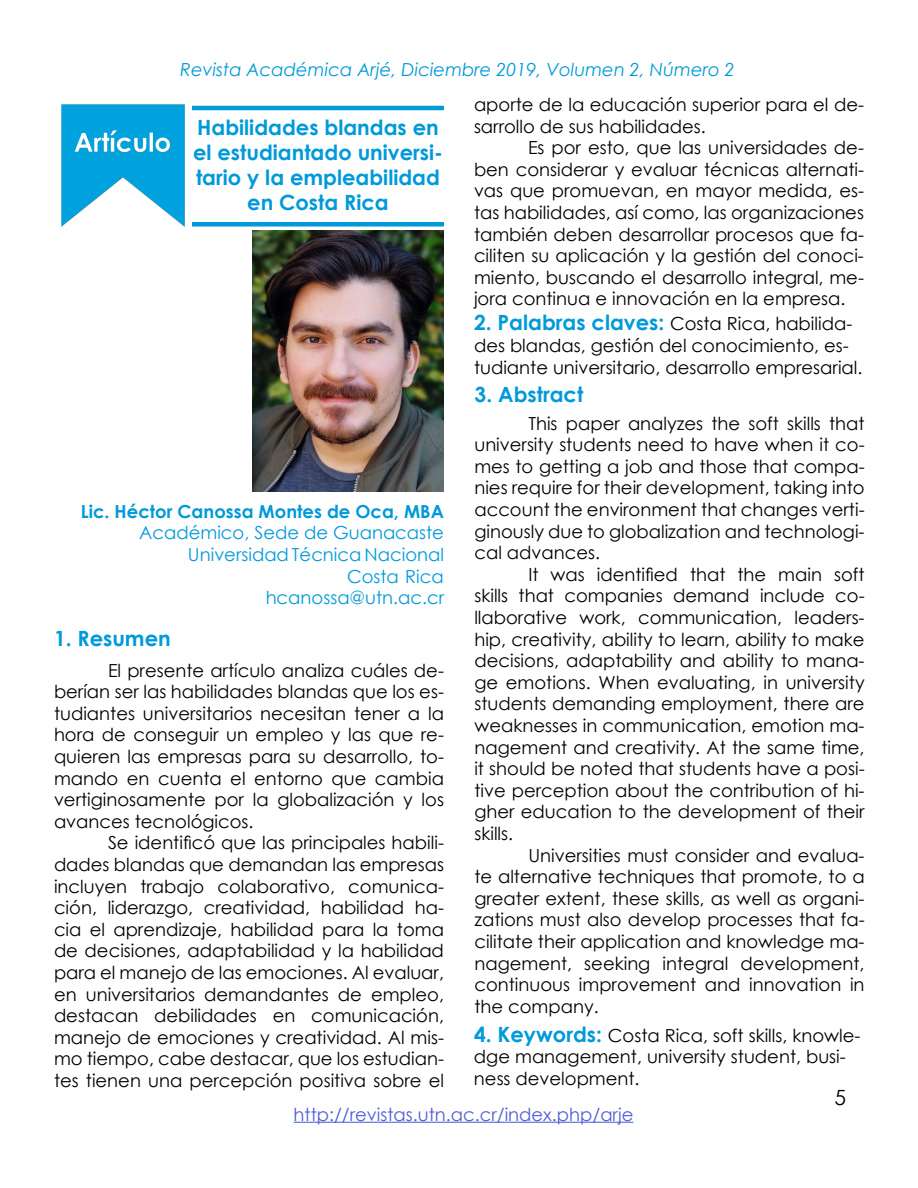
<style>
.page{position:relative;width:918px;height:1188px;background:#fff}
.page>*{position:absolute;margin:0;border:0;box-sizing:border-box;transform-origin:0 0}
.t1{font:700 21px/25.2px "Century Gothic";color:#0099da;text-align:center}
.t2{font:21px "Century Gothic";color:#000}
.t3{font:18px/21.6px "Century Gothic";color:#000;text-align:justify}
.t4{font:18px/21.6px "Century Gothic";color:#0099da;text-align:right}
.t5{font:italic 18px "Century Gothic";color:#0099da}
.t6{font:18px "Century Gothic";color:#4f5cd6}
.t7{font:700 18px "Century Gothic";color:#0099da}
.s1{font-weight:700;font-size:21px;color:#0099da}
</style>
<div class="page">
<img style="left:252px;top:231px;width:192px;height:261px">
<hr style="left:294px;top:1122px;width:339px;height:1px;background:#4f5cd6">
<img style="left:61px;top:104px;width:124px;height:123px">
<hr style="left:192px;top:106px;width:252px;height:4px;background:#0099da">
<div style="left:192px;top:222px;width:252px;height:5px;background:#0099da"></div>
<p class="t5" style="left:180px;top:57px;width:556px">Revista Académica Arjé, Diciembre 2019, Volumen 2, Número 2</p>
<p class="t1" style="left:193px;top:113px;width:251px">Habilidades blandas en el estudiantado universi&shy;tario y la empleabilidad en Costa Rica</p>
<p class="t3" style="left:474px;top:93px;width:392px">aporte de la educación superior para el de&shy;sarrollo de sus habilidades.</p>
<p class="t3" style="left:474px;top:137px;width:392px;text-indent:54px">Es por esto, que las universidades de&shy;ben considerar y evaluar técnicas alternati&shy;vas que promuevan, en mayor medida, es&shy;tas habilidades, así como, las organizaciones también deben desarrollar procesos que fa&shy;ciliten su aplicación y la gestión del conoci&shy;miento, buscando el desarrollo integral, me&shy;jora continua e innovación en la empresa.</p>
<p class="t3" style="left:474px;top:313px;width:390px;text-align:left"><span class="s1">2. Palabras claves:</span> Costa Rica, habilida&shy;des blandas, gestión del conocimiento, es&shy;tudiante universitario, desarrollo empresarial.</p>
<p class="t3" style="left:474px;top:412px;width:392px;text-indent:54px">This paper analyzes the soft skills that university students need to have when it co&shy;mes to getting a job and those that compa&shy;nies require for their development, taking into account the environment that changes verti&shy;ginously due to globalization and technologi&shy;cal advances.</p>
<p class="t3" style="left:474px;top:563px;width:392px;text-indent:54px">It was identified that the main soft skills that companies demand include co&shy;llaborative work, communication, leaders&shy;hip, creativity, ability to learn, ability to make decisions, adaptability and ability to mana&shy;ge emotions. When evaluating, in university students demanding employment, there are weaknesses in communication, emotion ma&shy;nagement and creativity. At the same time, it should be noted that students have a posi&shy;tive perception about the contribution of hi&shy;gher education to the development of their skills.</p>
<p class="t3" style="left:474px;top:844px;width:392px;text-indent:54px">Universities must consider and evalua&shy;te alternative techniques that promote, to a greater extent, these skills, as well as organi&shy;zations must also develop processes that fa&shy;cilitate their application and knowledge ma&shy;nagement, seeking integral development, continuous improvement and innovation in the company.</p>
<p class="t1" style="left:475px;top:381px;width:110px">3. Abstract</p>
<p class="t7" style="left:81px;top:498px;width:365px">Lic. Héctor Canossa Montes de Oca, MBA</p>
<p class="t4" style="left:139px;top:522px;width:307px">Académico, Sede de Guanacaste<br>Universidad Técnica Nacional<br>Costa Rica<br>hcanossa@utn.ac.cr</p>
<p class="t1" style="left:54px;top:625px;width:118px">1. Resumen</p>
<p class="t3" style="left:54px;top:659px;width:392px;text-indent:54px">El presente artículo analiza cuáles de&shy;berían ser las habilidades blandas que los es&shy;tudiantes universitarios necesitan tener a la hora de conseguir un empleo y las que re&shy;quieren las empresas para su desarrollo, to&shy;mando en cuenta el entorno que cambia vertiginosamente por la globalización y los avances tecnológicos.</p>
<p class="t3" style="left:54px;top:832px;width:392px;text-indent:54px">Se identificó que las principales habili&shy;dades blandas que demandan las empresas incluyen trabajo colaborativo, comunica&shy;ción, liderazgo, creatividad, habilidad ha&shy;cia el aprendizaje, habilidad para la toma de decisiones, adaptabilidad y la habilidad para el manejo de las emociones. Al evaluar, en universitarios demandantes de empleo, destacan debilidades en comunicación, manejo de emociones y creatividad. Al mis&shy;mo tiempo, cabe destacar, que los estudian&shy;tes tienen una percepción positiva sobre el</p>
<p class="t3" style="left:474px;top:1024px;width:388px;text-align:left"><span class="s1">4. Keywords:</span> Costa Rica, soft skills, knowle&shy;dge management, university student, busi&shy;ness development.</p>
<p class="t2" style="left:834px;top:1082px;width:13px">5</p>
<p class="t6" style="left:294px;top:1101px;width:341px">http://revistas.utn.ac.cr/index.php/arje</p>
</div>
